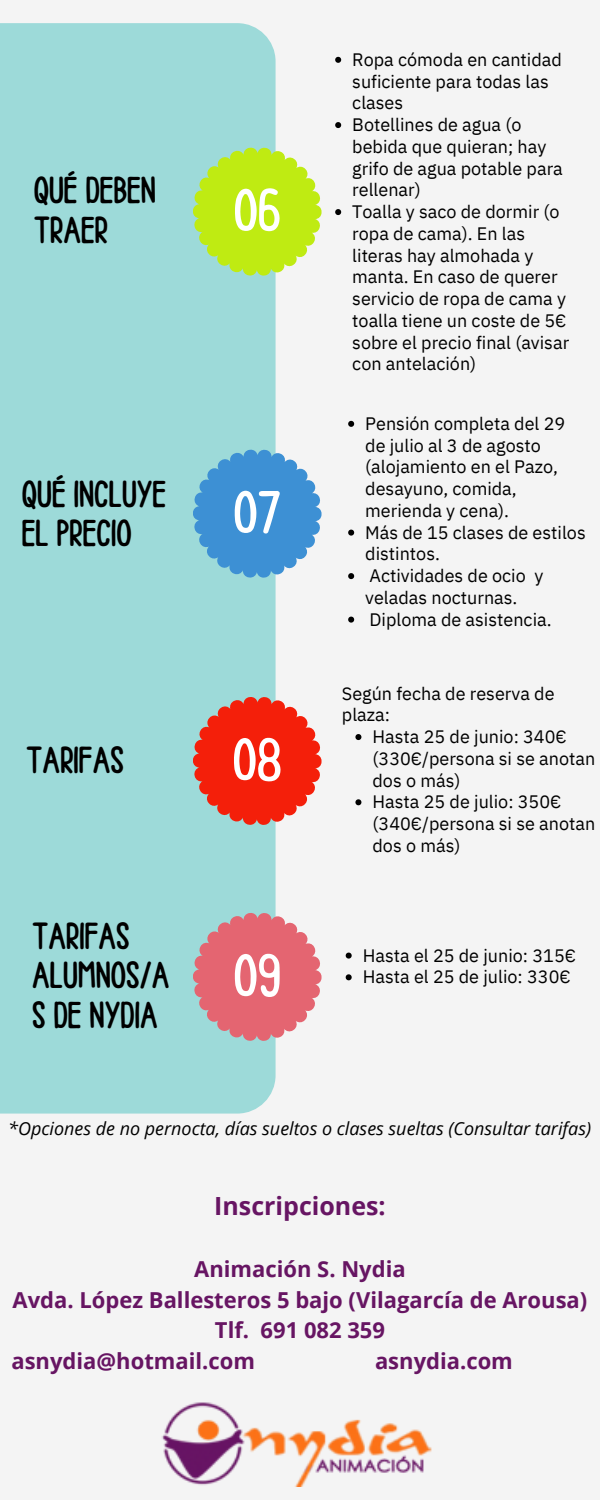
<style>
.page{position:relative;width:600px;height:1500px;background:#f4f4f4}
.page>*{position:absolute;margin:0;border:0;box-sizing:border-box;transform-origin:0 0}
.t1{font:62.7px "Ballpoint";color:#fff}
.t2{font:40px/39.7px "Ballpoint";color:#000}
.t3{font:700 25px "Open Sans";color:#671563}
.t4{font:700 22px "Open Sans";color:#671563}
.t5{font:18px/21.8px "IBM Plex Sans";color:#000}
.t6{font:italic 18px "Open Sans";color:#000}
</style>
<div class="page">
<div style="left:0;top:23px;width:276px;height:1091px;background:#9ddad9"></div>
<svg style="left:193px;top:450px;width:129px;height:128px;background:#5fa5d8"></svg>
<svg style="left:193px;top:697px;width:129px;height:128px;background:#e85040"></svg>
<svg style="left:193px;top:913px;width:129px;height:128px;background:#dc858d"></svg>
<svg style="left:193px;top:148px;width:129px;height:128px;background:#c1e946"></svg>
<img style="left:161px;top:1402px;width:271px;height:85px">
<svg style="left:348px;top:421px;width:6px;height:6px"></svg>
<svg style="left:348px;top:530px;width:6px;height:6px"></svg>
<svg style="left:348px;top:573px;width:6px;height:6px"></svg>
<svg style="left:348px;top:617px;width:6px;height:6px"></svg>
<svg style="left:355px;top:734px;width:6px;height:6px"></svg>
<svg style="left:355px;top:799px;width:6px;height:6px"></svg>
<svg style="left:346px;top:953px;width:6px;height:6px"></svg>
<svg style="left:346px;top:974px;width:6px;height:6px"></svg>
<svg style="left:335px;top:57px;width:6px;height:6px"></svg>
<svg style="left:335px;top:122px;width:6px;height:6px"></svg>
<svg style="left:335px;top:209px;width:6px;height:6px"></svg>
<p class="t2" style="left:34px;top:171px;width:124px">QUÉ DEBEN<br>TRAER</p>
<p class="t2" style="left:22px;top:475px;width:146px">QUÉ INCLUYE<br>EL PRECIO</p>
<p class="t2" style="left:26px;top:741px;width:99px">TARIFAS</p>
<p class="t2" style="left:32px;top:917px;width:139px">TARIFAS<br>ALUMNOS/A<br>S DE NYDIA</p>
<h1 class="t1" style="left:234px;top:180px;width:49px">06</h1>
<h1 class="t1" style="left:233px;top:482px;width:49px">07</h1>
<h1 class="t1" style="left:233px;top:730px;width:51px">08</h1>
<h1 class="t1" style="left:234px;top:946px;width:49px">09</h1>
<p class="t5" style="left:352px;top:48px;width:211px">Ropa cómoda en cantidad suficiente para todas las clases</p>
<p class="t5" style="left:352px;top:113px;width:212px">Botellines de agua (o bebida que quieran; hay grifo de agua potable para rellenar)</p>
<p class="t5" style="left:352px;top:200px;width:219px">Toalla y saco de dormir (o ropa de cama). En las literas hay almohada y manta. En caso de querer servicio de ropa de cama y toalla tiene un coste de 5€ sobre el precio final (avisar con antelación)</p>
<p class="t5" style="left:365px;top:412px;width:202px">Pensión completa del 29 de julio al 3 de agosto (alojamiento en el Pazo, desayuno, comida, merienda y cena).</p>
<p class="t5" style="left:365px;top:521px;width:222px">Más de 15 clases de estilos distintos.</p>
<p class="t5" style="left:365px;top:564px;width:180px">Actividades de ocio y veladas nocturnas.</p>
<p class="t5" style="left:370px;top:608px;width:184px">Diploma de asistencia.</p>
<p class="t5" style="left:342px;top:682px;width:214px">Según fecha de reserva de plaza:</p>
<p class="t5" style="left:373px;top:725px;width:224px">Hasta 25 de junio: 340€ (330€/persona si se anotan dos o más)</p>
<p class="t5" style="left:373px;top:791px;width:224px">Hasta 25 de julio: 350€ (340€/persona si se anotan dos o más)</p>
<p class="t5" style="left:363px;top:944px;width:215px">Hasta el 25 de junio: 315€</p>
<p class="t5" style="left:363px;top:966px;width:209px">Hasta el 25 de julio: 330€</p>
<p class="t6" style="left:8px;top:1116px;width:585px">*Opciones de no pernocta, días sueltos o clases sueltas (Consultar tarifas)</p>
<h2 class="t3" style="left:214px;top:1189px;width:173px">Inscripciones:</h2>
<h3 class="t4" style="left:194px;top:1253px;width:213px">Animación S. Nydia</h3>
<h3 class="t4" style="left:13px;top:1284px;width:576px">Avda. López Ballesteros 5 bajo (Vilagarcía de Arousa)</h3>
<h3 class="t4" style="left:215px;top:1315px;width:172px">Tlf. 691 082 359</h3>
<h3 class="t4" style="left:11px;top:1346px;width:245px">asnydia@hotmail.com</h3>
<h3 class="t4" style="left:375px;top:1346px;width:139px">asnydia.com</h3>
</div>
